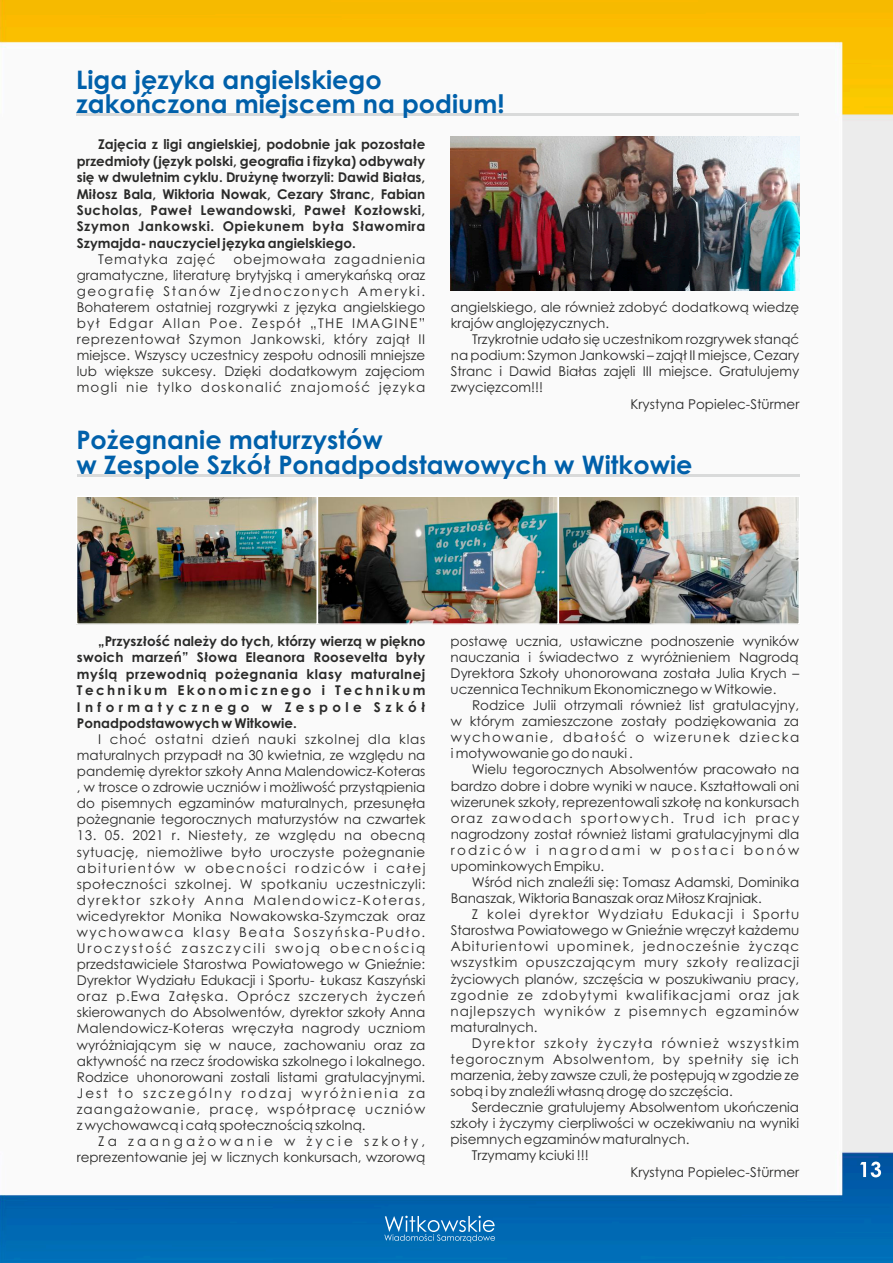
<style>
.page{position:relative;width:893px;height:1263px;background:#fff}
.page>*{position:absolute;margin:0;border:0;box-sizing:border-box;transform-origin:0 0}
.t1{font:700 25.5px/24.8px "Century Gothic";color:#0060aa}
.t2{font:13.5px/16px "Century Gothic";color:#2a2a29;text-align:justify}
.t3{font:700 13.5px/16.4px "Century Gothic";color:#2a2a29;text-align:justify}
.t4{font:13.5px "Century Gothic";letter-spacing:.06em;color:#2a2a29}
</style>
<div class="page">
<img style="left:0;top:0;width:893px;height:1263px">
<svg style="left:860px;top:1161px;width:21px;height:16px"></svg>
<svg style="left:384px;top:1216px;width:111px;height:26px;background:#3386c1"></svg>
<hr style="left:77px;top:114px;width:722px;height:2px;background:#d9dada">
<img style="left:451px;top:136px;width:348px;height:154px">
<hr style="left:77px;top:474px;width:722px;height:2px;background:#d9dada">
<img style="left:78px;top:497px;width:720px;height:126px">
<div style="left:76px;top:495px;width:242px;height:130px;border:1px solid #fefefe"></div>
<div style="left:317px;top:495px;width:242px;height:130px;border:1px solid #fefefe"></div>
<div style="left:558px;top:495px;width:242px;height:130px;border:1px solid #fefefe"></div>
<h1 class="t1" style="left:76px;top:69px;width:430px">Liga języka angielskiego zakończona miejscem na podium!</h1>
<p class="t3" style="left:77px;top:138px;width:350px;text-indent:21px">Zajęcia z ligi angielskiej, podobnie jak pozostałe przedmioty (język polski, geografia i fizyka) odbywały się w dwuletnim cyklu. Drużynę tworzyli: Dawid Białas, Miłosz Bala, Wiktoria Nowak, Cezary Stranc, Fabian Sucholas, Paweł Lewandowski, Paweł Kozłowski, Szymon Jankowski. Opiekunem była Sławomira Szymajda- nauczyciel języka angielskiego.</p>
<p class="t4" style="left:98px;top:254px;width:119px">Tematyka zajęć</p>
<p class="t2" style="left:77px;top:252px;width:350px;text-indent:157px">obejmowała zagadnienia gramatyczne, literaturę brytyjską i amerykańską oraz geografię Stanów Zjednoczonych Ameryki.<br>Bohaterem ostatniej rozgrywki z języka angielskiego był Edgar Allan Poe. Zespół „THE IMAGINE” reprezentował Szymon Jankowski, który zajął II miejsce. Wszyscy uczestnicy zespołu odnosili mniejsze lub większe sukcesy. Dzięki dodatkowym zajęciom mogli nie tylko doskonalić znajomość języka</p>
<p class="t2" style="left:451px;top:300px;width:350px">angielskiego, ale również zdobyć dodatkową wiedzę krajów anglojęzycznych.</p>
<p class="t2" style="left:451px;top:332px;width:350px;text-indent:21px">Trzykrotnie udało się uczestnikom rozgrywek stanąć na podium: Szymon Jankowski – zajął II miejsce, Cezary Stranc i Dawid Białas zajęli III miejsce. Gratulujemy zwycięzcom!!!</p>
<p class="t2" style="left:631px;top:397px;width:170px">Krystyna Popielec-Stürmer</p>
<h1 class="t1" style="left:76px;top:430px;width:618px">Pożegnanie maturzystów<br>w Zespole Szkół Ponadpodstawowych w Witkowie</h1>
<p class="t3" style="left:77px;top:634px;width:350px;text-indent:21px">„Przyszłość należy do tych, którzy wierzą w piękno swoich marzeń” Słowa Eleanora Roosevelta były myślą przewodnią pożegnania klasy maturalnej Technikum Ekonomicznego i Technikum Informatycznego w Zespole Szkół Ponadpodstawowych w Witkowie.</p>
<p class="t2" style="left:77px;top:732px;width:350px;text-indent:21px">I choć ostatni dzień nauki szkolnej dla klas maturalnych przypadł na 30 kwietnia, ze względu na pandemię dyrektor szkoły Anna Malendowicz-Koteras , w trosce o zdrowie uczniów i możliwość przystąpienia do pisemnych egzaminów maturalnych, przesunęła pożegnanie tegorocznych maturzystów na czwartek</p>
<p class="t2" style="left:77px;top:829px;width:350px">13. 05. 2021 r. Niestety, ze względu na obecną sytuację, niemożliwe było uroczyste pożegnanie abiturientów w obecności rodziców i całej społeczności szkolnej. W spotkaniu uczestniczyli: dyrektor szkoły Anna Malendowicz-Koteras, wicedyrektor Monika Nowakowska-Szymczak oraz wychowawca klasy Beata Soszyńska-Pudło.<br>Uroczystość zaszczycili swoją obecnością przedstawiciele Starostwa Powiatowego w Gnieźnie:<br>Dyrektor Wydziału Edukacji i Sportu- Łukasz Kaszyński oraz p.Ewa Załęska. Oprócz szczerych życzeń skierowanych do Absolwentów, dyrektor szkoły Anna Malendowicz-Koteras wręczyła nagrody uczniom wyróżniającym się w nauce, zachowaniu oraz za aktywność na rzecz środowiska szkolnego i lokalnego.<br>Rodzice uhonorowani zostali listami gratulacyjnymi.<br>Jest to szczególny rodzaj wyróżnienia za zaangażowanie, pracę, współpracę uczniów z wychowawcą i całą społecznością szkolną.</p>
<p class="t2" style="left:77px;top:1134px;width:350px;text-align:right">Za zaangażowanie w życie szkoły, reprezentowanie jej w licznych konkursach, wzorową</p>
<p class="t2" style="left:451px;top:634px;width:350px">postawę ucznia, ustawiczne podnoszenie wyników nauczania i świadectwo z wyróżnieniem Nagrodą Dyrektora Szkoły uhonorowana została Julia Krych – uczennica Technikum Ekonomicznego w Witkowie.</p>
<p class="t2" style="left:451px;top:698px;width:350px;text-indent:21px">Rodzice Julii otrzymali również list gratulacyjny, w którym zamieszczone zostały podziękowania za wychowanie, dbałość o wizerunek dziecka i motywowanie go do nauki .</p>
<p class="t2" style="left:451px;top:763px;width:350px;text-indent:21px">Wielu tegorocznych Absolwentów pracowało na bardzo dobre i dobre wyniki w nauce. Kształtowali oni wizerunek szkoły, reprezentowali szkołę na konkursach oraz zawodach sportowych. Trud ich pracy nagrodzony został również listami gratulacyjnymi dla rodziców i nagrodami w postaci bonów upominkowych Empiku.</p>
<p class="t2" style="left:451px;top:875px;width:350px;text-indent:21px">Wśród nich znaleźli się: Tomasz Adamski, Dominika<br>Banaszak, Wiktoria Banaszak oraz Miłosz Krajniak.</p>
<p class="t2" style="left:451px;top:907px;width:350px;text-indent:21px">Z kolei dyrektor Wydziału Edukacji i Sportu Starostwa Powiatowego w Gnieźnie wręczył każdemu Abiturientowi upominek, jednocześnie życząc wszystkim opuszczającym mury szkoły realizacji życiowych planów, szczęścia w poszukiwaniu pracy, zgodnie ze zdobytymi kwalifikacjami oraz jak najlepszych wyników z pisemnych egzaminów maturalnych.</p>
<p class="t2" style="left:451px;top:1036px;width:350px;text-indent:21px">Dyrektor szkoły życzyła również wszystkim tegorocznym Absolwentom, by spełniły się ich marzenia, żeby zawsze czuli, że postępują w zgodzie ze sobą i by znaleźli własną drogę do szczęścia.</p>
<p class="t2" style="left:451px;top:1100px;width:350px;text-indent:21px">Serdecznie gratulujemy Absolwentom ukończenia szkoły i życzymy cierpliwości w oczekiwaniu na wyniki pisemnych egzaminów maturalnych.</p>
<p class="t2" style="left:472px;top:1149px;width:118px">Trzymamy kciuki !!!</p>
<p class="t2" style="left:630px;top:1165px;width:170px">Krystyna Popielec-Stürmer</p>
</div>
